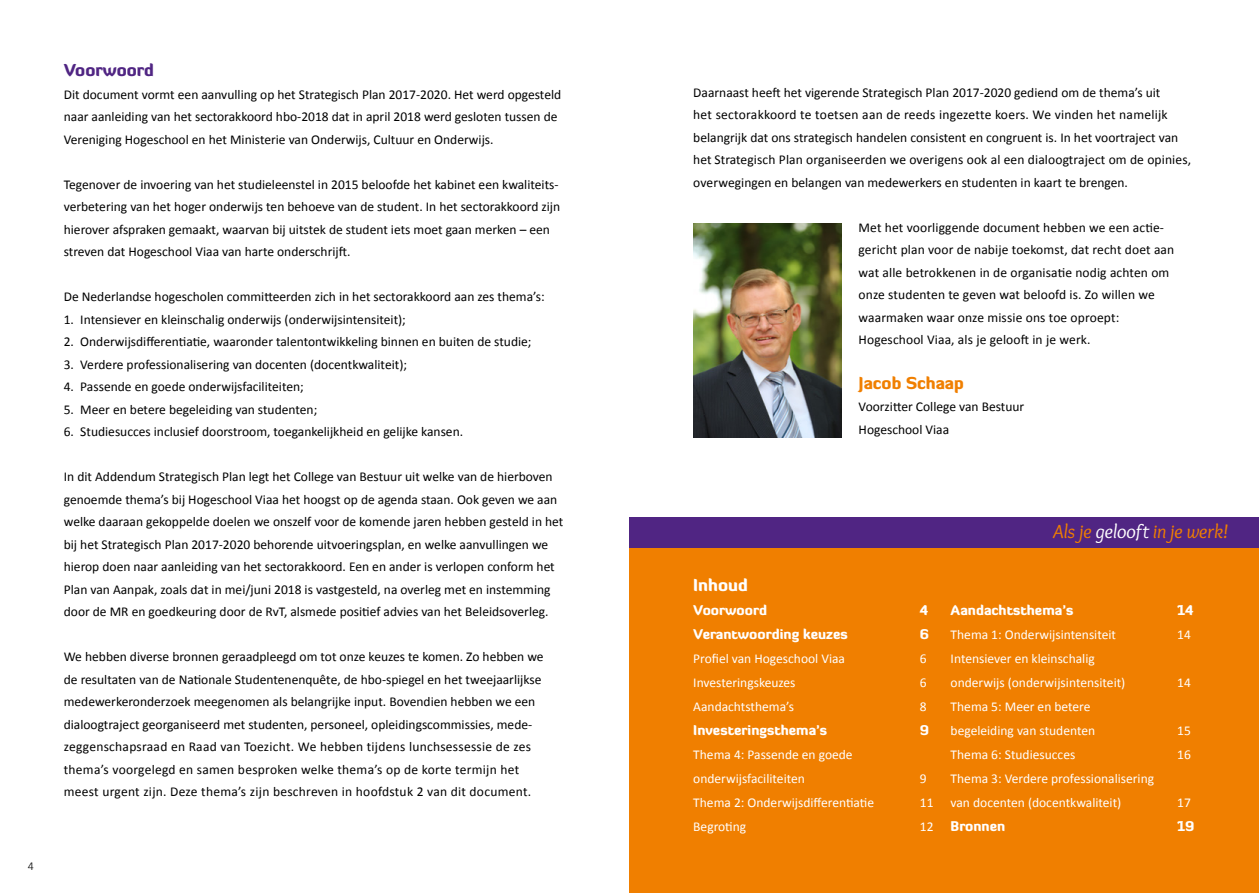
<style>
.page{position:relative;width:1259px;height:893px;background:#fff}
.page>*{position:absolute;margin:0;border:0;box-sizing:border-box;transform-origin:0 0}
.t1{font:italic 19.8px "Overlock";color:#f07f00}
.t2{font:900 16.5px "Diavlo";color:#f07f00}
.t3{font:900 16.5px "Diavlo";color:#502583}
.t4{font:900 16.5px "Diavlo";color:#fff}
.t5{font:13.5px/22.5px "Calibri";color:#000}
.t6{font:13.5px/24px "Calibri";color:#fff}
.t7{font:900 13.5px "Diavlo";color:#fff}
.t8{font:300 12px "Calibri";color:#000}
.s1{color:#fff}
</style>
<div class="page">
<div style="left:629px;top:531px;width:630px;height:362px;background:#f07f00"></div>
<div style="left:629px;top:517px;width:630px;height:30px;background:#502583"></div>
<img style="left:693px;top:223px;width:148px;height:214px">
<p class="t8" style="left:28px;top:859px;width:8px">4</p>
<p class="t3" style="left:64px;top:59px;width:92px">Voorwoord</p>
<p class="t5" style="left:64px;top:83px;width:499px">Dit document vormt een aanvulling op het Strategisch Plan 2017-2020. Het werd opgesteld naar aanleiding van het sectorakkoord hbo-2018 dat in april 2018 werd gesloten tussen de<br>Vereniging Hogeschool en het Ministerie van Onderwijs, Cultuur en Onderwijs.</p>
<p class="t5" style="left:64px;top:173px;width:498px">Tegenover de invoering van het studieleenstel in 2015 beloofde het kabinet een kwaliteits&shy;verbetering van het hoger onderwijs ten behoeve van de student. In het sectorakkoord zijn hierover afspraken gemaakt, waarvan bij uitstek de student iets moet gaan merken – een streven dat Hogeschool Viaa van harte onderschrijft.</p>
<p class="t5" style="left:64px;top:285px;width:482px">De Nederlandse hogescholen committeerden zich in het sectorakkoord aan zes thema’s:</p>
<p class="t5" style="left:64px;top:308px;width:343px">1. Intensiever en kleinschalig onderwijs (onderwijsintensiteit);</p>
<p class="t5" style="left:64px;top:330px;width:469px">2. Onderwijsdifferentiatie, waaronder talentontwikkeling binnen en buiten de studie;</p>
<p class="t5" style="left:64px;top:353px;width:345px">3. Verdere professionalisering van docenten (docentkwaliteit);</p>
<p class="t5" style="left:64px;top:375px;width:241px">4. Passende en goede onderwijsfaciliteiten;</p>
<p class="t5" style="left:64px;top:398px;width:255px">5. Meer en betere begeleiding van studenten;</p>
<p class="t5" style="left:64px;top:420px;width:401px">6. Studiesucces inclusief doorstroom, toegankelijkheid en gelijke kansen.</p>
<p class="t5" style="left:64px;top:465px;width:501px">In dit Addendum Strategisch Plan legt het College van Bestuur uit welke van de hierboven genoemde thema’s bij Hogeschool Viaa het hoogst op de agenda staan. Ook geven we aan welke daaraan gekoppelde doelen we onszelf voor de komende jaren hebben gesteld in het bij het Strategisch Plan 2017-2020 behorende uitvoeringsplan, en welke aanvullingen we hierop doen naar aanleiding van het sectorakkoord. Een en ander is verlopen conform het Plan van Aanpak, zoals dat in mei/juni 2018 is vastgesteld, na overleg met en instemming door de MR en goedkeuring door de RvT, alsmede positief advies van het Beleidsoverleg.</p>
<p class="t5" style="left:64px;top:645px;width:481px">We hebben diverse bronnen geraadpleegd om tot onze keuzes te komen. Zo hebben we de resultaten van de Nationale Studentenenquête, de hbo-spiegel en het tweejaarlijkse medewerkeronderzoek meegenomen als belangrijke input. Bovendien hebben we een dialoogtraject georganiseerd met studenten, personeel, opleidingscommissies, mede&shy;zeggenschapsraad en Raad van Toezicht. We hebben tijdens lunchsessessie de zes thema’s voorgelegd en samen besproken welke thema’s op de korte termijn het meest urgent zijn. Deze thema’s zijn beschreven in hoofdstuk 2 van dit document.</p>
<p class="t5" style="left:693px;top:80px;width:499px">Daarnaast heeft het vigerende Strategisch Plan 2017-2020 gediend om de thema’s uit<br>het sectorakkoord te toetsen aan de reeds ingezette koers. We vinden het namelijk belangrijk dat ons strategisch handelen consistent en congruent is. In het voortraject van het Strategisch Plan organiseerden we overigens ook al een dialoogtraject om de opinies, overwegingen en belangen van medewerkers en studenten in kaart te brengen.</p>
<p class="t5" style="left:858px;top:215px;width:317px">Met het voorliggende document hebben we een actie&shy;gericht plan voor de nabije toekomst, dat recht doet aan wat alle betrokkenen in de organisatie nodig achten om onze studenten te geven wat beloofd is. Zo willen we waarmaken waar onze missie ons toe oproept:<br>Hogeschool Viaa, als je gelooft in je werk.</p>
<p class="t2" style="left:858px;top:372px;width:107px">Jacob Schaap</p>
<p class="t5" style="left:858px;top:395px;width:167px">Voorzitter College van Bestuur<br>Hogeschool Viaa</p>
<p class="t4" style="left:693px;top:574px;width:56px">Inhoud</p>
<p class="t7" style="left:693px;top:601px;width:75px">Voorwoord</p>
<p class="t7" style="left:920px;top:601px;width:10px">4</p>
<p class="t7" style="left:693px;top:625px;width:156px">Verantwoording keuzes</p>
<p class="t7" style="left:920px;top:625px;width:11px">6</p>
<p class="t6" style="left:693px;top:646px;width:153px">Profiel van Hogeschool Viaa</p>
<p class="t6" style="left:920px;top:646px;width:8px">6</p>
<p class="t6" style="left:693px;top:670px;width:104px">Investeringskeuzes</p>
<p class="t6" style="left:920px;top:670px;width:8px">6</p>
<p class="t6" style="left:693px;top:694px;width:102px">Aandachtsthema’s</p>
<p class="t6" style="left:920px;top:694px;width:8px">8</p>
<p class="t7" style="left:693px;top:721px;width:135px">Investeringsthema’s</p>
<p class="t7" style="left:920px;top:721px;width:11px">9</p>
<p class="t6" style="left:693px;top:742px;width:161px">Thema 4: Passende en goede onderwijsfaciliteiten</p>
<p class="t6" style="left:920px;top:766px;width:8px">9</p>
<p class="t6" style="left:693px;top:790px;width:182px">Thema 2: Onderwijsdifferentiatie</p>
<p class="t6" style="left:920px;top:790px;width:15px">11</p>
<p class="t6" style="left:693px;top:814px;width:54px">Begroting</p>
<p class="t6" style="left:920px;top:814px;width:15px">12</p>
<h1 class="t1" style="left:1053px;top:521px;width:176px">Als je <span class="s1">gelooft</span> in je werk!</h1>
<p class="t7" style="left:950px;top:601px;width:124px">Aandachtsthema’s</p>
<p class="t7" style="left:1177px;top:601px;width:18px">14</p>
<p class="t6" style="left:950px;top:622px;width:167px">Thema 1: Onderwijsintensiteit</p>
<p class="t6" style="left:1177px;top:622px;width:15px">14</p>
<p class="t6" style="left:950px;top:646px;width:176px">Intensiever en kleinschalig onderwijs (onderwijsintensiteit)</p>
<p class="t6" style="left:1177px;top:670px;width:15px">14</p>
<p class="t6" style="left:950px;top:694px;width:146px">Thema 5: Meer en betere begeleiding van studenten</p>
<p class="t6" style="left:1177px;top:718px;width:15px">15</p>
<p class="t6" style="left:950px;top:742px;width:126px">Thema 6: Studiesucces</p>
<p class="t6" style="left:1177px;top:742px;width:15px">16</p>
<p class="t6" style="left:950px;top:766px;width:205px">Thema 3: Verdere professionalisering van docenten (docentkwaliteit)</p>
<p class="t6" style="left:1177px;top:790px;width:15px">17</p>
<p class="t7" style="left:950px;top:817px;width:56px">Bronnen</p>
<p class="t7" style="left:1177px;top:817px;width:19px">19</p>
</div>
